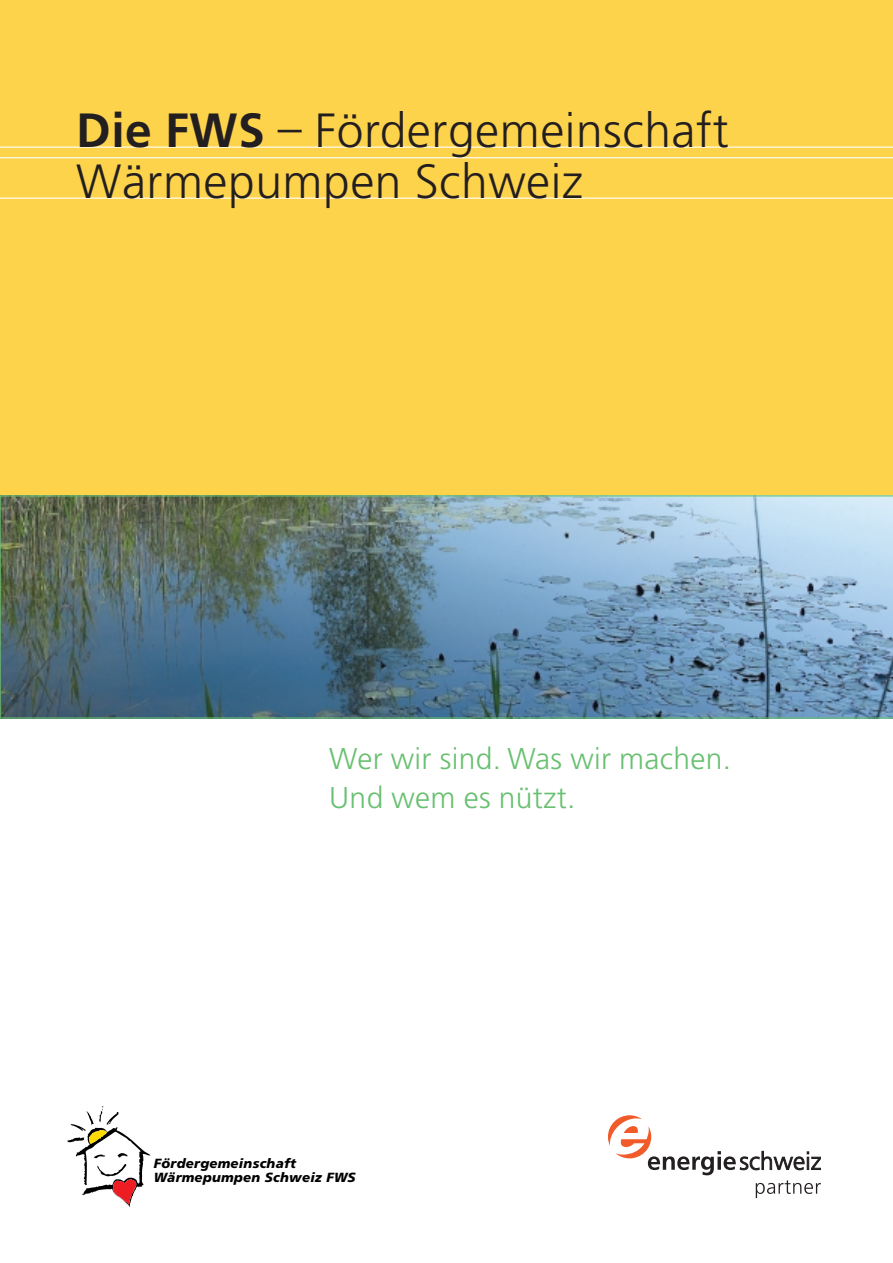
<style>
.page{position:relative;width:893px;height:1263px;background:#fff}
.page>*{position:absolute;margin:0;border:0;box-sizing:border-box;transform-origin:0 0}
.t1{font:300 48px/51px "Frutiger";letter-spacing:.01em;color:#231f20}
.t2{font:300 30px/39px "Frutiger";letter-spacing:.01em;color:#69c071}
.t3{font:italic 900 13.2px/14.9px "Frutiger";letter-spacing:.02em;color:#000}
.s1{font-weight:700}
</style>
<div class="page">
<div style="left:0;top:272px;width:892px;height:223px;background:#fed34c"></div>
<div style="left:0;top:0;width:892px;height:272px;background:#fed34c"></div>
<hr style="left:0;top:157px;width:892px;height:1px;background:#fff">
<hr style="left:0;top:147px;width:892px;height:1px;background:#fff">
<hr style="left:0;top:198px;width:892px;height:1px;background:#fff">
<svg style="left:68px;top:1106px;width:82px;height:101px"></svg>
<img style="left:0;top:495px;width:892px;height:224px">
<svg style="left:608px;top:1115px;width:212px;height:83px"></svg>
<p class="t1" style="left:76px;top:108px;width:654px"><span class="s1">Die FWS</span> – Fördergemeinschaft<br>Wärmepumpen Schweiz</p>
<p class="t2" style="left:329px;top:741px;width:403px">Wer wir sind. Was wir machen.<br>Und wem es nützt.</p>
<p class="t3" style="left:154px;top:1157px;width:203px">Fördergemeinschaft<br>Wärmepumpen Schweiz FWS</p>
</div>
